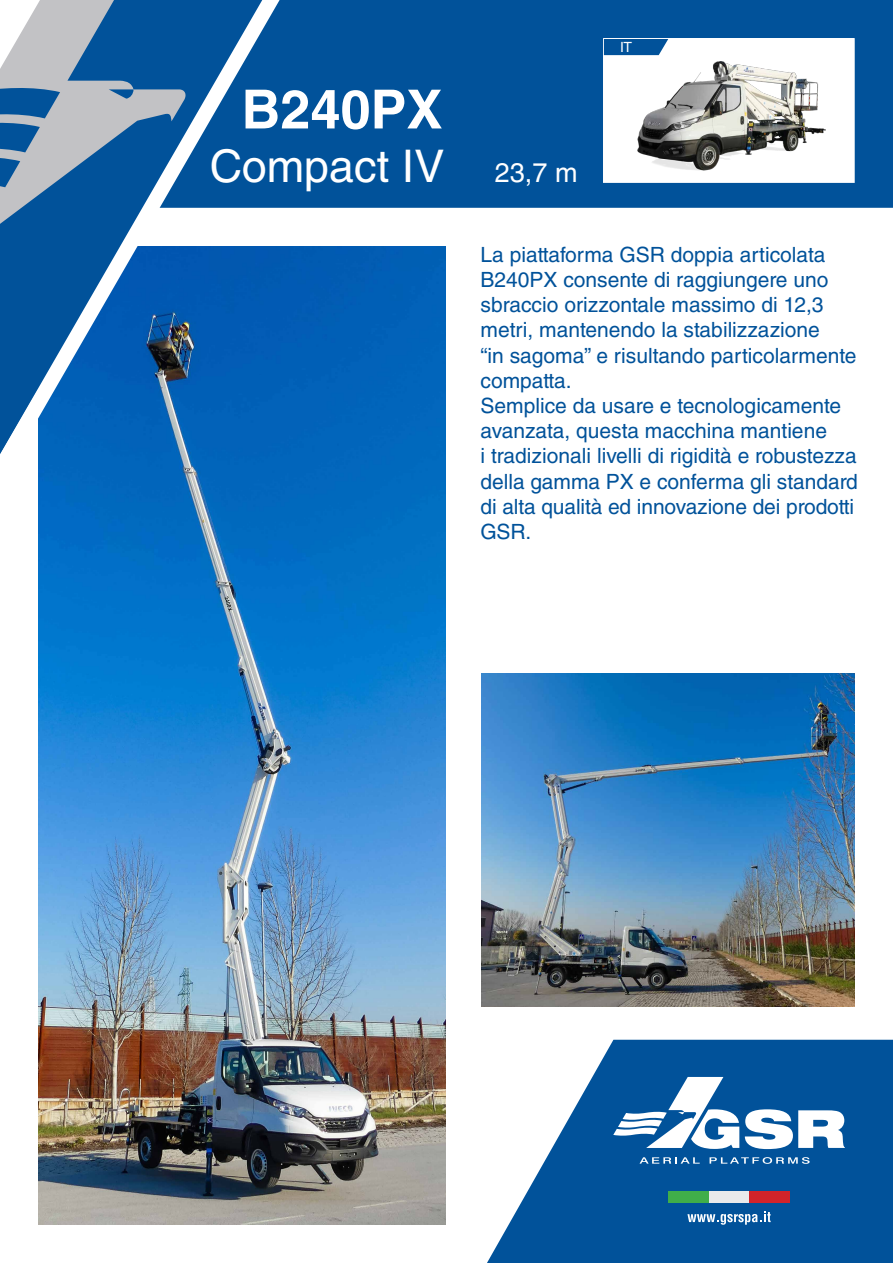
<style>
.page{position:relative;width:893px;height:1263px;background:#fff}
.page>*{position:absolute;margin:0;border:0;box-sizing:border-box;transform-origin:0 0}
.t1{font:700 54px "Helvetica LT Std";color:#fff}
.t2{font:45px "Helvetica LT Std";color:#fff}
.t3{font:27px "Helvetica LT Std";color:#fff}
.t4{font:21px/25.2px "Helvetica LT Std";color:#01529a}
.t5{font:14.1px "Helvetica LT Std";color:#fff}
</style>
<div class="page">
<img style="left:38px;top:247px;width:408px;height:978px">
<div style="left:302px;top:0;width:591px;height:208px;background:#01529a"></div>
<div style="left:604px;top:39px;width:250px;height:143px;background:#fff"></div>
<img style="left:637px;top:62px;width:189px;height:108px">
<div style="left:603px;top:38px;width:252px;height:145px;border:2px solid #fff"></div>
<svg style="left:604px;top:39px;width:64px;height:16px"></svg>
<svg style="left:0;top:0;width:302px;height:606px;background:#3379b8"></svg>
<svg style="left:487px;top:1040px;width:406px;height:223px;fill:#01529a"></svg>
<div style="left:669px;top:1192px;width:40px;height:11px;background:#40ae49"></div>
<div style="left:709px;top:1192px;width:40px;height:11px;background:#e9eaeb"></div>
<div style="left:749px;top:1192px;width:40px;height:11px;background:#d1232a"></div>
<svg style="left:687px;top:1211px;width:84px;height:14px"></svg>
<svg style="left:613px;top:1077px;width:232px;height:72px"></svg>
<svg style="left:639px;top:1157px;width:61px;height:6px"></svg>
<svg style="left:709px;top:1157px;width:101px;height:7px"></svg>
<img style="left:482px;top:673px;width:373px;height:333px">
<p class="t1" style="left:241px;top:77px;width:203px">B240PX</p>
<p class="t2" style="left:210px;top:141px;width:236px">Compact IV</p>
<p class="t3" style="left:495px;top:157px;width:84px">23,7 m</p>
<p class="t5" style="left:620px;top:39px;width:14px">IT</p>
<p class="t4" style="left:480px;top:242px;width:349px">La piattaforma GSR doppia articolata<br>B240PX consente di raggiungere uno</p>
<p class="t4" style="left:480px;top:292px;width:345px">sbraccio orizzontale massimo di 12,3 metri, mantenendo la stabilizzazione</p>
<p class="t4" style="left:480px;top:342px;width:378px">“in sagoma” e risultando particolarmente compatta.</p>
<p class="t4" style="left:480px;top:393px;width:362px">Semplice da usare e tecnologicamente</p>
<p class="t4" style="left:480px;top:418px;width:348px">avanzata, questa macchina mantiene</p>
<p class="t4" style="left:480px;top:443px;width:378px">i tradizionali livelli di rigidità e robustezza</p>
<p class="t4" style="left:480px;top:468px;width:379px">della gamma PX e conferma gli standard</p>
<p class="t4" style="left:480px;top:494px;width:375px">di alta qualità ed innovazione dei prodotti<br>GSR.</p>
</div>
